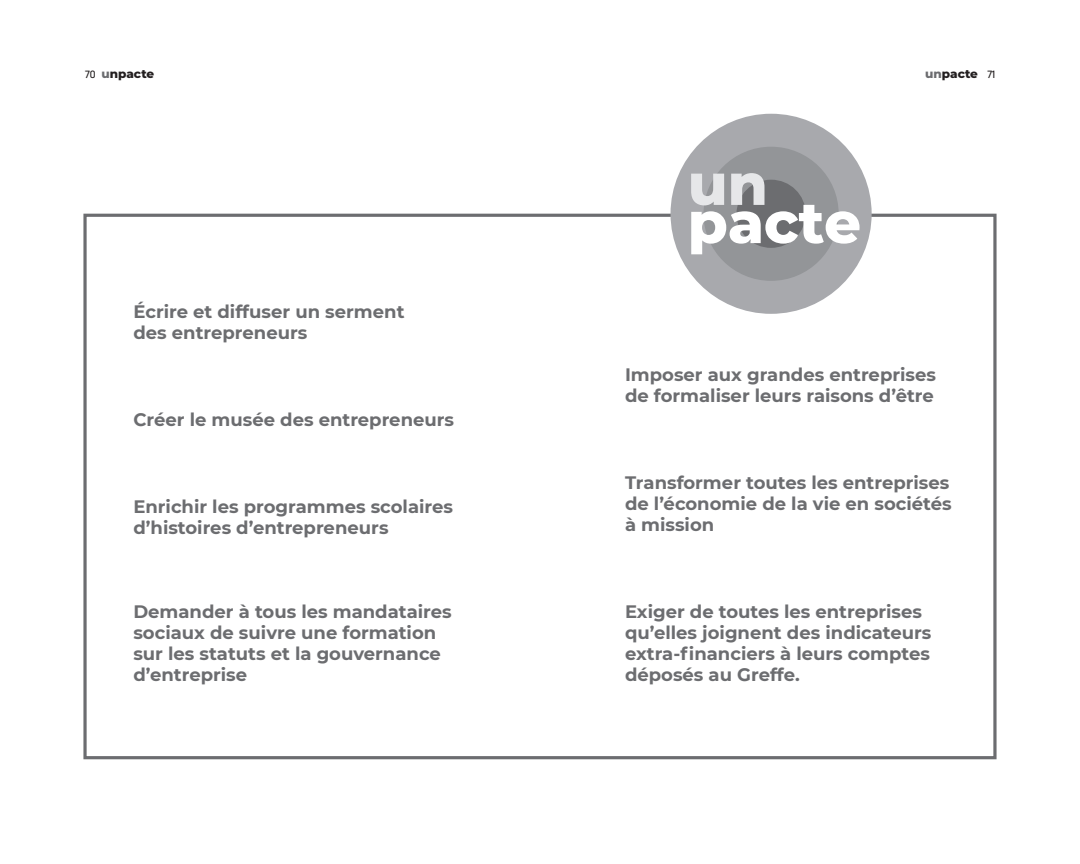
<style>
.page{position:relative;width:1080px;height:864px;background:#fff}
.page>*{position:absolute;margin:0;border:0;box-sizing:border-box;transform-origin:0 0}
.t1{font:800 57.75px "Montserrat";color:#fff}
.t2{font:800 57.75px "Montserrat";color:#e6e7e9}
.t3{font:700 18px/21px "Montserrat";color:#6c6d70}
.t4{font:800 12px "Montserrat";color:#231f20}
.t5{font:10.5px "Estandar";color:#231f20}
.s1{color:#6c6d70}
</style>
<div class="page">
<div style="left:83px;top:214px;width:914px;height:545px;border:3px solid #6c6d70"></div>
<div style="left:671px;top:114px;width:201px;height:200px;background:#a8a9ad;border-radius:50%"></div>
<div style="left:704px;top:147px;width:135px;height:134px;background:#939598;border-radius:50%"></div>
<div style="left:737px;top:180px;width:69px;height:68px;background:#6c6d70;border-radius:50%"></div>
<p class="t5" style="left:85px;top:69px;width:12px">70</p>
<p class="t4" style="left:102px;top:65px;width:54px"><span class="s1">u</span>npacte</p>
<p class="t4" style="left:925px;top:65px;width:54px"><span class="s1">un</span>pacte</p>
<p class="t5" style="left:987px;top:69px;width:9px">71</p>
<p class="t3" style="left:133px;top:300px;width:273px">Écrire et diffuser un serment</p>
<p class="t3" style="left:133px;top:321px;width:175px">des entrepreneurs</p>
<p class="t3" style="left:133px;top:408px;width:322px">Créer le musée des entrepreneurs</p>
<p class="t3" style="left:133px;top:495px;width:321px">Enrichir les programmes scolaires d’histoires d’entrepreneurs</p>
<p class="t3" style="left:133px;top:600px;width:320px">Demander à tous les mandataires sociaux de suivre une formation sur les statuts et la gouvernance d’entreprise</p>
<h1 class="t2" style="left:688px;top:142px;width:82px">un</h1>
<h1 class="t1" style="left:688px;top:180px;width:175px">pacte</h1>
<p class="t3" style="left:625px;top:363px;width:312px">Imposer aux grandes entreprises</p>
<p class="t3" style="left:625px;top:384px;width:310px">de formaliser leurs raisons d’être</p>
<p class="t3" style="left:625px;top:471px;width:326px">Transformer toutes les entreprises</p>
<p class="t3" style="left:625px;top:492px;width:328px">de l’économie de la vie en sociétés</p>
<p class="t3" style="left:625px;top:513px;width:91px">à mission</p>
<p class="t3" style="left:625px;top:600px;width:308px">Exiger de toutes les entreprises qu’elles joignent des indicateurs</p>
<p class="t3" style="left:625px;top:642px;width:306px">extra-financiers à leurs comptes déposés au Greffe.</p>
</div>
